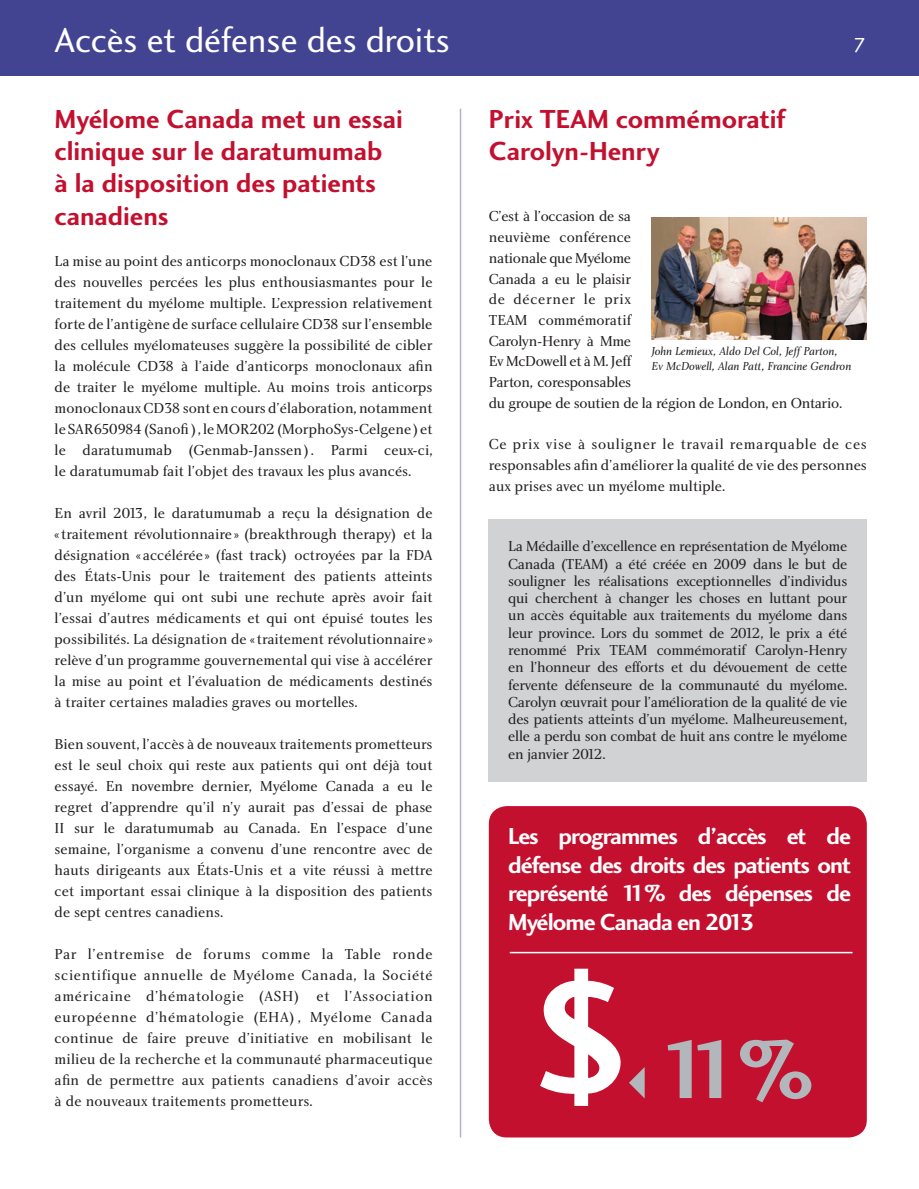
<style>
.page{position:relative;width:919px;height:1189px;background:#fff}
.page>*{position:absolute;margin:0;border:0;box-sizing:border-box;transform-origin:0 0}
.t1{font:85.5px "Charlotte Sans Bold Plain";color:#b2b7bb}
.t2{font:36px "Charlotte Sans Book Plain";color:#fff}
.t3{font:27px/32.4px "Charlotte Sans Bold Plain";color:#c3102f}
.t4{font:24px/28.8px "Charlotte Sans Bold Plain";letter-spacing:-.04em;color:#fff;text-align:justify}
.t5{font:21px "Charlotte Sans Book Plain";color:#fff}
.t6{font:15px/21px "Charlotte Book Plain";letter-spacing:-.005em;color:#231f20;text-align:justify}
.t7{font:12px/14.4px "Charlotte Book Italic Plain";color:#231f20}
</style>
<div class="page">
<div style="left:0;top:0;width:919px;height:76px;background:#424491"></div>
<hr style="left:460px;top:109px;width:1px;height:1028px;background:#b2b7bb">
<img style="left:651px;top:218px;width:216px;height:121px">
<div style="left:489px;top:519px;width:378px;height:262px;background:#d1d2d4"></div>
<div style="left:489px;top:806px;width:378px;height:331px;background:#c3102f;border-radius:18px"></div>
<svg style="left:540px;top:968px;width:81px;height:137px"></svg>
<svg style="left:629px;top:1067px;width:16px;height:31px"></svg>
<hr style="left:510px;top:951px;width:342px;height:2px;background:#fff">
<h2 class="t2" style="left:55px;top:19px;width:397px">Accès et défense des droits</h2>
<h3 class="t3" style="left:55px;top:102px;width:350px">Myélome Canada met un essai clinique sur le daratumumab<br>à la disposition des patients canadiens</h3>
<p class="t6" style="left:55px;top:250px;width:380px">La mise au point des anticorps monoclonaux CD38 est l’une des nouvelles percées les plus enthousiasmantes pour le traitement du myélome multiple. L’expression relativement forte de l’antigène de surface cellulaire CD38 sur l’ensemble des cellules myélomateuses suggère la possibilité de cibler la molécule CD38 à l’aide d’anticorps monoclonaux afin de traiter le myélome multiple. Au moins trois anticorps monoclonaux CD38 sont en cours d’élaboration, notamment le SAR650984 (Sanofi), le MOR202 (MorphoSys-Celgene ) et le daratumumab (Genmab-Janssen). Parmi ceux-ci, le daratumumab fait l’objet des travaux les plus avancés.</p>
<p class="t6" style="left:55px;top:502px;width:380px">En avril 2013, le daratumumab a reçu la désignation de «traitement révolutionnaire » (breakthrough therapy) et la désignation « accélérée » (fast track) octroyées par la FDA des États-Unis pour le traitement des patients atteints d’un myélome qui ont subi une rechute après avoir fait l’essai d’autres médicaments et qui ont épuisé toutes les possibilités. La désignation de «traitement révolutionnaire » relève d’un programme gouvernemental qui vise à accélérer la mise au point et l’évaluation de médicaments destinés à traiter certaines maladies graves ou mortelles.</p>
<p class="t6" style="left:55px;top:733px;width:380px">Bien souvent, l’accès à de nouveaux traitements prometteurs est le seul choix qui reste aux patients qui ont déjà tout essayé. En novembre dernier, Myélome Canada a eu le regret d’apprendre qu’il n’y aurait pas d’essai de phase II sur le daratumumab au Canada. En l’espace d’une semaine, l’organisme a convenu d’une rencontre avec de hauts dirigeants aux États-Unis et a vite réussi à mettre cet important essai clinique à la disposition des patients de sept centres canadiens.</p>
<p class="t6" style="left:55px;top:943px;width:380px">Par l’entremise de forums comme la Table ronde scientifique annuelle de Myélome Canada, la Société américaine d’hématologie (ASH) et l’Association européenne d’hématologie (EHA) , Myélome Canada continue de faire preuve d’initiative en mobilisant le milieu de la recherche et la communauté pharmaceutique afin de permettre aux patients canadiens d’avoir accès à de nouveaux traitements prometteurs.</p>
<h3 class="t3" style="left:489px;top:102px;width:298px">Prix TEAM commémoratif<br>Carolyn-Henry</h3>
<h3 class="t5" style="left:853px;top:32px;width:14px">7</h3>
<p class="t6" style="left:489px;top:206px;width:355px;text-align:left">C’est à l’occasion de sa<br>neuvième conférence<br>nationale que Myélome<br>Canada a eu le plaisir<br>de décerner le prix<br>TEAM commémoratif<br>Carolyn-Henry à Mme<br>Ev McDowell et à M. Jeff<br>Parton, coresponsables<br>du groupe de soutien de la région de London, en Ontario.</p>
<p class="t6" style="left:489px;top:434px;width:379px">Ce prix vise à souligner le travail remarquable de ces responsables afin d’améliorer la qualité de vie des personnes aux prises avec un myélome multiple.</p>
<p class="t7" style="left:651px;top:344px;width:201px">John Lemieux, Aldo Del Col, Jeff Parton,<br>Ev McDowell, Alan Patt, Francine Gendron</p>
<p class="t6" style="left:508px;top:537px;width:341px;line-height:17.2px">La Médaille d’excellence en représentation de Myélome Canada (TEAM) a été créée en 2009 dans le but de souligner les réalisations exceptionnelles d’individus qui cherchent à changer les choses en luttant pour un accès équitable aux traitements du myélome dans leur province. Lors du sommet de 2012, le prix a été renommé Prix TEAM commémoratif Carolyn-Henry en l’honneur des efforts et du dévouement de cette fervente défenseure de la communauté du myélome.<br>Carolyn œuvrait pour l’amélioration de la qualité de vie des patients atteints d’un myélome. Malheureusement, elle a perdu son combat de huit ans contre le myélome en janvier 2012.</p>
<h3 class="t4" style="left:508px;top:821px;width:344px">Les programmes d’accès et de défense des droits des patients ont représenté 11% des dépenses de Myélome Canada en 2013</h3>
<h1 class="t1" style="left:660px;top:1018px;width:156px">11%</h1>
</div>
